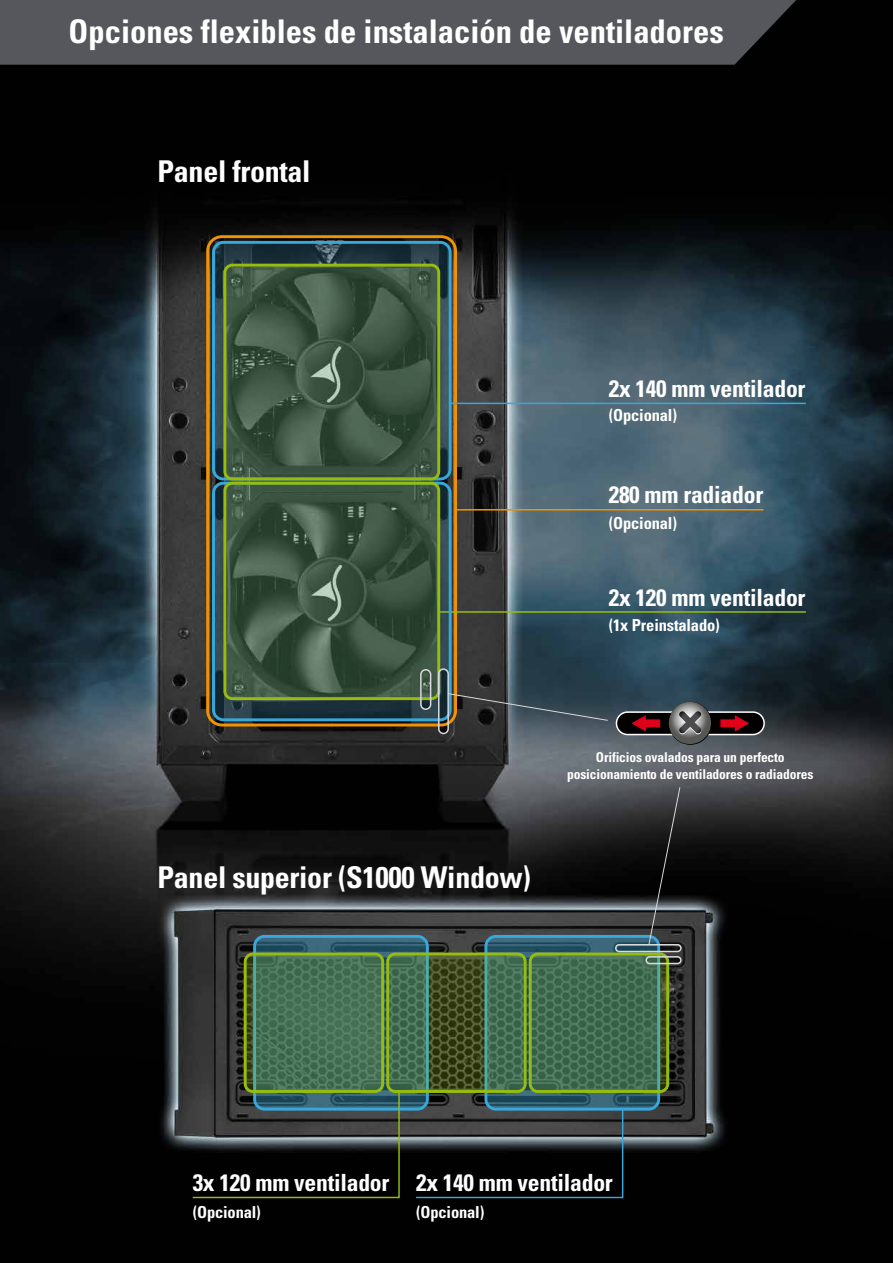
<style>
.page{position:relative;width:893px;height:1263px;background:#fff}
.page>*{position:absolute;margin:0;border:0;box-sizing:border-box;transform-origin:0 0}
.t1{font:700 condensed 32.55px "Univers";color:#fff}
.t2{font:700 condensed 30px "Univers";letter-spacing:-.01em;color:#fff}
.t3{font:700 condensed 23.7px "Univers";letter-spacing:-.01em;color:#fff}
.t4{font:700 condensed 16.5px "Univers";letter-spacing:-.01em;color:#fff}
.t5{font:700 condensed 13.5px/16.8px "Univers";letter-spacing:-.01em;color:#fff;text-align:center}
</style>
<div class="page">
<img style="left:0;top:0;width:893px;height:1263px">
<svg style="left:255px;top:936px;width:172px;height:173px;background:#2d596c"></svg>
<div style="left:253px;top:935px;width:176px;height:175px;border:3px solid #37a8db;border-radius:10px"></div>
<svg style="left:486px;top:936px;width:173px;height:173px;background:#2c586b"></svg>
<div style="left:484px;top:935px;width:176px;height:175px;border:3px solid #37a8db;border-radius:10px"></div>
<div style="left:0;top:0;width:796px;height:65px;background:#55575c"></div>
<div style="left:206px;top:235px;width:251px;height:491px;border:3px solid #f19300;border-radius:14px"></div>
<hr style="left:456px;top:509px;width:307px;height:1px;background:#f19300">
<hr style="left:438px;top:611px;width:368px;height:2px;background:#96bd0d">
<hr style="left:451px;top:403px;width:355px;height:1px;background:#37a8db">
<svg style="left:191px;top:1089px;width:209px;height:110px;background:#252d2d"></svg>
<svg style="left:415px;top:1108px;width:209px;height:91px;background:#22282b"></svg>
<svg style="left:213px;top:242px;width:237px;height:237px;background:#283e44"></svg>
<div style="left:212px;top:241px;width:240px;height:239px;border:3px solid #37a8db;border-radius:10px"></div>
<svg style="left:213px;top:483px;width:237px;height:237px;background:#253b43"></svg>
<div style="left:212px;top:482px;width:240px;height:239px;border:3px solid #37a8db;border-radius:10px"></div>
<svg style="left:225px;top:265px;width:214px;height:214px;background:#3d5543"></svg>
<div style="left:223px;top:264px;width:217px;height:216px;border:3px solid #96bd0d;border-radius:8px"></div>
<svg style="left:225px;top:483px;width:214px;height:216px;background:#3c5442"></svg>
<div style="left:223px;top:482px;width:217px;height:218px;border:3px solid #96bd0d;border-radius:8px"></div>
<div style="left:420px;top:669px;width:11px;height:41px;border:2px solid #d8d9da;border-radius:5px"></div>
<div style="left:438px;top:668px;width:11px;height:66px;border:2px solid #d8d9da;border-radius:5px"></div>
<svg style="left:648px;top:786px;width:33px;height:159px;background:#2c2d2f"></svg>
<svg style="left:447px;top:693px;width:162px;height:28px;background:#3e494e"></svg>
<svg style="left:245px;top:954px;width:138px;height:137px;background:#466f53"></svg>
<div style="left:244px;top:952px;width:140px;height:141px;border:3px solid #96bd0d;border-radius:8px"></div>
<svg style="left:388px;top:954px;width:137px;height:137px;background:#426141"></svg>
<div style="left:386px;top:952px;width:141px;height:141px;border:3px solid #96bd0d;border-radius:8px"></div>
<svg style="left:530px;top:954px;width:138px;height:137px;background:#416c51"></svg>
<div style="left:529px;top:952px;width:140px;height:141px;border:3px solid #96bd0d;border-radius:8px"></div>
<div style="left:615px;top:944px;width:67px;height:8px;border:2px solid #d8d9da;border-radius:3px"></div>
<div style="left:645px;top:956px;width:37px;height:8px;border:2px solid #d8d9da;border-radius:3px"></div>
<div style="left:616px;top:712px;width:148px;height:22px;background:#020000;border-radius:11px"></div>
<div style="left:616px;top:711px;width:149px;height:24px;border:2px solid #fff;border-radius:11px"></div>
<svg style="left:720px;top:715px;width:29px;height:16px"></svg>
<svg style="left:631px;top:715px;width:29px;height:16px"></svg>
<svg style="left:669px;top:702px;width:43px;height:43px"></svg>
<svg style="left:669px;top:702px;width:42px;height:42px"></svg>
<svg style="left:679px;top:711px;width:22px;height:24px"></svg>
<h1 class="t1" style="left:69px;top:11px;width:657px">Opciones flexibles de instalación de ventiladores</h1>
<p class="t2" style="left:158px;top:153px;width:155px">Panel frontal</p>
<p class="t3" style="left:609px;top:374px;width:198px">2x 140 mm ventilador</p>
<p class="t4" style="left:609px;top:405px;width:70px">(Opcional)</p>
<p class="t3" style="left:609px;top:480px;width:156px">280 mm radiador</p>
<p class="t4" style="left:609px;top:512px;width:70px">(Opcional)</p>
<p class="t3" style="left:609px;top:583px;width:198px">2x 120 mm ventilador</p>
<p class="t4" style="left:609px;top:615px;width:113px">(1x Preinstalado)</p>
<p class="t2" style="left:158px;top:859px;width:375px">Panel superior (S1000 Window)</p>
<p class="t5" style="left:567px;top:749px;width:248px">Orificios ovalados para un perfecto posicionamiento de ventiladores o radiadores</p>
<p class="t3" style="left:193px;top:1168px;width:422px">3x 120 mm ventilador 2x 140 mm ventilador</p>
<p class="t4" style="left:193px;top:1202px;width:70px">(Opcional)</p>
<p class="t4" style="left:416px;top:1202px;width:70px">(Opcional)</p>
</div>
